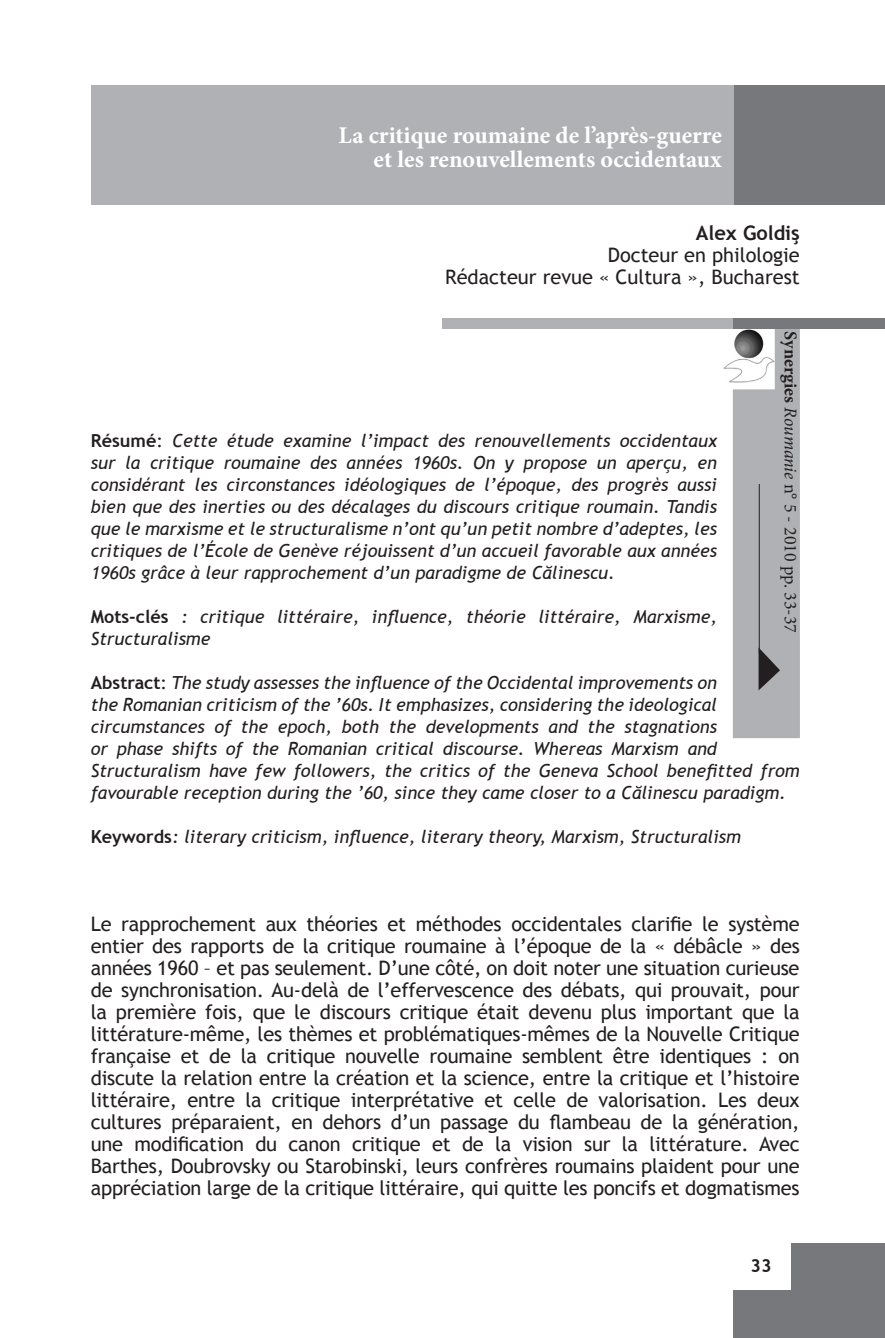
<style>
.page{position:relative;width:885px;height:1338px;background:#fff}
.page>*{position:absolute;margin:0;border:0;box-sizing:border-box;transform-origin:0 0}
.Corps_de_texte{font:700 24px "Minion Pro";color:#fff}
.Corps_de_texte-2{font:20px/22px "Trebuchet MS";color:#231f20;text-align:justify}
.Corps_de_texte-3{font:700 20px "Trebuchet MS";color:#231f20}
.Corps_de_texte-4{font:italic 18px/22px "Trebuchet MS";color:#231f20}
.t1{font:18px "Minion Pro";color:#231f20}
.Pa6{font:700 18px "Trebuchet MS";color:#231f20}
.s1{font-weight:700;font-style:normal}
.s2{font-style:normal}
.s3{font-weight:700}
.s4{font-style:italic}
</style>
<div class="page">
<div style="left:733px;top:1243px;width:151px;height:95px;background:#76787b"></div>
<div style="left:731px;top:1242px;width:59px;height:48px;background:#fff"></div>
<div style="left:442px;top:318px;width:293px;height:11px;background:#b0b1b5"></div>
<div style="left:730px;top:85px;width:154px;height:119px;background:#76787b"></div>
<div style="left:732px;top:327px;width:67px;height:411px;background:#b0b1b5"></div>
<div style="left:733px;top:318px;width:151px;height:11px;background:#76787b"></div>
<svg style="left:758px;top:647px;width:22px;height:43px"></svg>
<img style="left:723px;top:329px;width:51px;height:60px">
<hr style="left:758px;top:484px;width:1px;height:170px;background:#231f20">
<div style="left:91px;top:85px;width:642px;height:120px;background:#b0b1b5"></div>
<p class="Corps_de_texte" style="left:338px;top:118px;width:385px">La critique roumaine de l’après-guerre</p>
<p class="Corps_de_texte" style="left:373px;top:142px;width:350px">et les renouvellements occidentaux</p>
<p class="Corps_de_texte-3" style="left:695px;top:220px;width:105px">Alex Goldiş</p>
<p class="Corps_de_texte-2" style="left:607px;top:244px;width:193px">Docteur en philologie</p>
<p class="Corps_de_texte-2" style="left:445px;top:266px;width:356px">Rédacteur revue « Cultura », Bucharest</p>
<p class="Corps_de_texte-4" style="left:91px;top:430px;width:627px;text-align:justify"><span class="s1">Résumé</span><span class="s2">:</span> Cette étude examine l’impact des renouvellements occidentaux sur la critique roumaine des années 1960s. On y propose un aperçu, en considérant les circonstances idéologiques de l’époque, des progrès aussi bien que des inerties ou des décalages du discours critique roumain. Tandis que le marxisme et le structuralisme n’ont qu’un petit nombre d’adeptes, les critiques de l’École de Genève réjouissent d’un accueil favorable aux années 1960s grâce à leur rapprochement d’un paradigme de Călinescu.</p>
<p class="Corps_de_texte-4" style="left:91px;top:606px;width:627px"><span class="s1">Mots-clés</span> : critique littéraire, influence, théorie littéraire, Marxisme,<br>Structuralisme</p>
<p class="Corps_de_texte-4" style="left:91px;top:672px;width:627px;text-align:justify"><span class="s1">Abstract</span><span class="s2">:</span> The study assesses the influence of the Occidental improvements on the Romanian criticism of the ’60s. It emphasizes, considering the ideological circumstances of the epoch, both the developments and the stagnations or phase shifts of the Romanian critical discourse. Whereas Marxism and</p>
<p class="t1" style="left:802px;top:331px;width:303px;rotate:90deg"><span class="s3">Synergies</span> <span class="s4">Roumanie</span> n° 5 - 2010 pp. 33-37</p>
<p class="Corps_de_texte-4" style="left:91px;top:760px;width:710px">Structuralism have few followers, the critics of the Geneva School benefitted from favourable reception during the ’60, since they came closer to a Călinescu paradigm.</p>
<p class="Corps_de_texte-4" style="left:91px;top:826px;width:651px"><span class="s1">Keywords</span>: literary criticism, influence, literary theory, Marxism, Structuralism</p>
<p class="Corps_de_texte-2" style="left:91px;top:913px;width:710px">Le rapprochement aux théories et méthodes occidentales clarifie le système entier des rapports de la critique roumaine à l’époque de la « débâcle » des années 1960 – et pas seulement. D’une côté, on doit noter une situation curieuse de synchronisation. Au-delà de l’effervescence des débats, qui prouvait, pour la première fois, que le discours critique était devenu plus important que la littérature-même, les thèmes et problématiques-mêmes de la Nouvelle Critique française et de la critique nouvelle roumaine semblent être identiques : on discute la relation entre la création et la science, entre la critique et l’histoire littéraire, entre la critique interprétative et celle de valorisation. Les deux cultures préparaient, en dehors d’un passage du flambeau de la génération, une modification du canon critique et de la vision sur la littérature. Avec Barthes, Doubrovsky ou Starobinski, leurs confrères roumains plaident pour une appréciation large de la critique littéraire, qui quitte les poncifs et dogmatismes</p>
<p class="Pa6" style="left:750px;top:1255px;width:23px">33</p>
</div>
